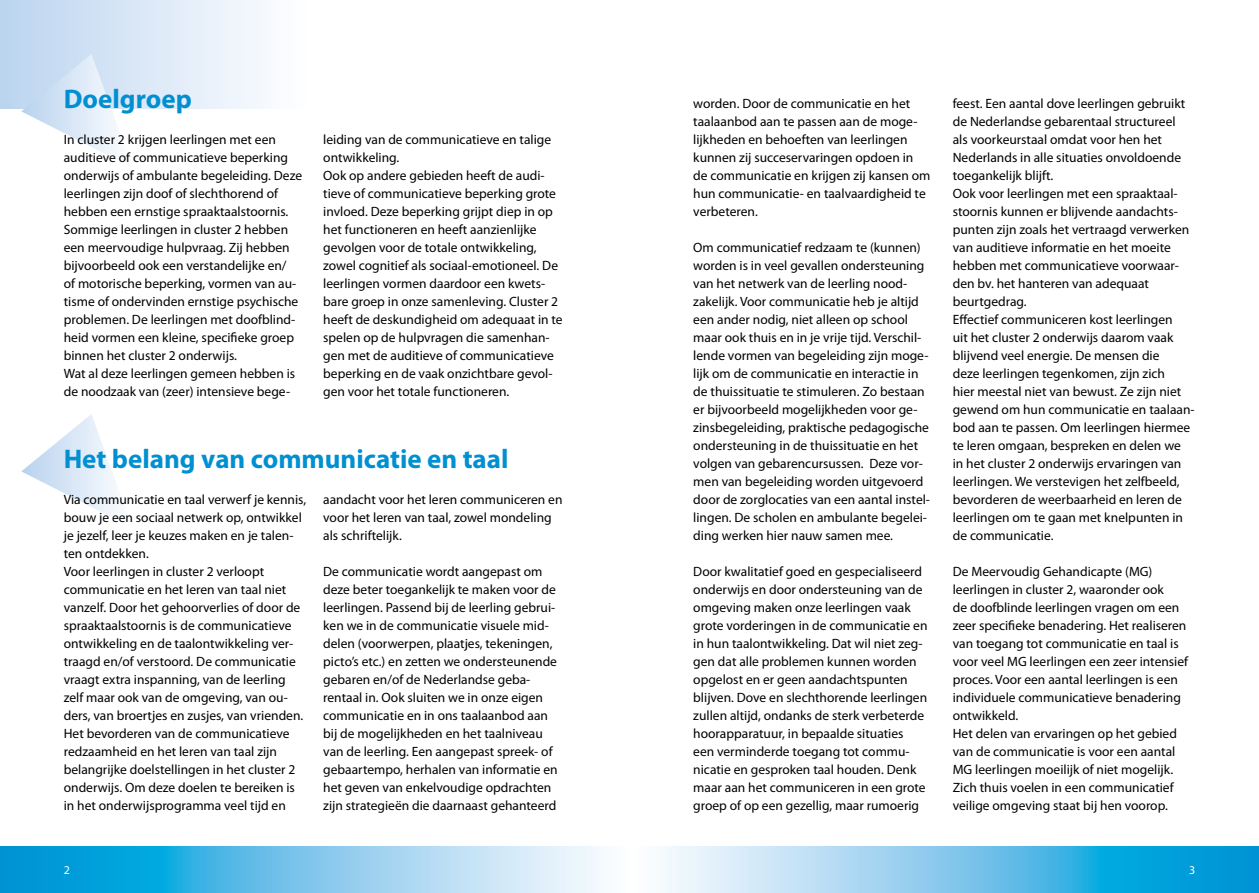
<style>
.page{position:relative;width:1259px;height:893px;background:#fff}
.page>*{position:absolute;margin:0;border:0;box-sizing:border-box;transform-origin:0 0}
.t1{font:700 27px "Myriad Pro";color:#0090d2}
.t2{font:13.5px/18px "Myriad Pro";color:#000}
.t3{font:12px "Myriad Pro";color:#fff}
</style>
<div class="page">
<svg style="left:0;top:846px;width:602px;height:47px;background:#6ec3e9"></svg>
<div style="left:0;top:0;width:306px;height:108px;background:linear-gradient(to right,#bbd4ef,#fff)"></div>
<svg style="left:663px;top:846px;width:596px;height:47px;background:#71c4ea"></svg>
<svg style="left:21px;top:414px;width:96px;height:105px"></svg>
<svg style="left:21px;top:54px;width:112px;height:105px"></svg>
<h1 class="t1" style="left:64px;top:81px;width:130px">Doelgroep</h1>
<p class="t2" style="left:64px;top:130px;width:240px">In cluster 2 krijgen leerlingen met een auditieve of communicatieve beperking onderwijs of ambulante begeleiding. Deze leerlingen zijn doof of slechthorend of hebben een ernstige spraaktaalstoornis.<br>Sommige leerlingen in cluster 2 hebben een meervoudige hulpvraag. Zij hebben bijvoorbeeld ook een verstandelijke en/<br>of motorische beperking, vormen van au&shy;tisme of ondervinden ernstige psychische problemen. De leerlingen met doofblind&shy;heid vormen een kleine, specifieke groep binnen het cluster 2 onderwijs.<br>Wat al deze leerlingen gemeen hebben is de noodzaak van (zeer) intensieve bege-</p>
<p class="t2" style="left:323px;top:130px;width:241px">leiding van de communicatieve en talige ontwikkeling.<br>Ook op andere gebieden heeft de audi&shy;tieve of communicatieve beperking grote invloed. Deze beperking grijpt diep in op het functioneren en heeft aanzienlijke gevolgen voor de totale ontwikkeling, zowel cognitief als sociaal-emotioneel. De leerlingen vormen daardoor een kwets&shy;bare groep in onze samenleving. Cluster 2 heeft de deskundigheid om adequaat in te spelen op de hulpvragen die samenhan&shy;gen met de auditieve of communicatieve beperking en de vaak onzichtbare gevol&shy;gen voor het totale functioneren.</p>
<h1 class="t1" style="left:64px;top:441px;width:446px">Het belang van communicatie en taal</h1>
<p class="t2" style="left:64px;top:490px;width:244px">Via communicatie en taal verwerf je kennis, bouw je een sociaal netwerk op, ontwikkel je jezelf, leer je keuzes maken en je talen&shy;ten ontdekken.<br>Voor leerlingen in cluster 2 verloopt communicatie en het leren van taal niet vanzelf. Door het gehoorverlies of door de spraaktaalstoornis is de communicatieve ontwikkeling en de taalontwikkeling ver&shy;traagd en/of verstoord. De communicatie vraagt extra inspanning, van de leerling zelf maar ook van de omgeving, van ou&shy;ders, van broertjes en zusjes, van vrienden.<br>Het bevorderen van de communicatieve redzaamheid en het leren van taal zijn belangrijke doelstellingen in het cluster 2 onderwijs. Om deze doelen te bereiken is in het onderwijsprogramma veel tijd en</p>
<p class="t2" style="left:323px;top:490px;width:241px">aandacht voor het leren communiceren en voor het leren van taal, zowel mondeling als schriftelijk.</p>
<p class="t2" style="left:323px;top:562px;width:236px">De communicatie wordt aangepast om deze beter toegankelijk te maken voor de leerlingen. Passend bij de leerling gebrui&shy;ken we in de communicatie visuele mid&shy;delen (voorwerpen, plaatjes, tekeningen, picto’s etc.) en zetten we ondersteunende gebaren en/of de Nederlandse geba&shy;rentaal in. Ook sluiten we in onze eigen communicatie en in ons taalaanbod aan bij de mogelijkheden en het taalniveau van de leerling. Een aangepast spreek- of gebaartempo, herhalen van informatie en het geven van enkelvoudige opdrachten zijn strategieën die daarnaast gehanteerd</p>
<p class="t2" style="left:693px;top:94px;width:239px">worden. Door de communicatie en het taalaanbod aan te passen aan de moge&shy;lijkheden en behoeften van leerlingen kunnen zij succeservaringen opdoen in de communicatie en krijgen zij kansen om hun communicatie- en taalvaardigheid te verbeteren.</p>
<p class="t2" style="left:693px;top:238px;width:238px">Om communicatief redzaam te (kunnen) worden is in veel gevallen ondersteuning van het netwerk van de leerling nood&shy;zakelijk. Voor communicatie heb je altijd een ander nodig, niet alleen op school maar ook thuis en in je vrije tijd. Verschil&shy;lende vormen van begeleiding zijn moge&shy;lijk om de communicatie en interactie in de thuissituatie te stimuleren. Zo bestaan er bijvoorbeeld mogelijkheden voor ge&shy;zinsbegeleiding, praktische pedagogische ondersteuning in de thuissituatie en het volgen van gebarencursussen. Deze vor&shy;men van begeleiding worden uitgevoerd door de zorglocaties van een aantal instel&shy;lingen. De scholen en ambulante begelei&shy;ding werken hier nauw samen mee.</p>
<p class="t2" style="left:693px;top:562px;width:236px">Door kwalitatief goed en gespecialiseerd onderwijs en door ondersteuning van de omgeving maken onze leerlingen vaak grote vorderingen in de communicatie en in hun taalontwikkeling. Dat wil niet zeg&shy;gen dat alle problemen kunnen worden opgelost en er geen aandachtspunten blijven. Dove en slechthorende leerlingen zullen altijd, ondanks de sterk verbeterde hoorapparatuur, in bepaalde situaties een verminderde toegang tot commu&shy;nicatie en gesproken taal houden. Denk maar aan het communiceren in een grote groep of op een gezellig, maar rumoerig</p>
<p class="t2" style="left:952px;top:94px;width:243px">feest. Een aantal dove leerlingen gebruikt de Nederlandse gebarentaal structureel<br>als voorkeurstaal omdat voor hen het Nederlands in alle situaties onvoldoende toegankelijk blijft.<br>Ook voor leerlingen met een spraaktaal&shy;stoornis kunnen er blijvende aandachts&shy;punten zijn zoals het vertraagd verwerken van auditieve informatie en het moeite hebben met communicatieve voorwaar&shy;den bv. het hanteren van adequaat beurtgedrag.<br>Effectief communiceren kost leerlingen<br>uit het cluster 2 onderwijs daarom vaak blijvend veel energie. De mensen die<br>deze leerlingen tegenkomen, zijn zich<br>hier meestal niet van bewust. Ze zijn niet gewend om hun communicatie en taalaan&shy;bod aan te passen. Om leerlingen hiermee te leren omgaan, bespreken en delen we in het cluster 2 onderwijs ervaringen van leerlingen. We verstevigen het zelfbeeld, bevorderen de weerbaarheid en leren de leerlingen om te gaan met knelpunten in de communicatie.</p>
<p class="t2" style="left:952px;top:562px;width:237px">De Meervoudig Gehandicapte (MG) leerlingen in cluster 2, waaronder ook<br>de doofblinde leerlingen vragen om een zeer specifieke benadering. Het realiseren van toegang tot communicatie en taal is voor veel MG leerlingen een zeer intensief proces. Voor een aantal leerlingen is een individuele communicatieve benadering ontwikkeld.<br>Het delen van ervaringen op het gebied van de communicatie is voor een aantal MG leerlingen moeilijk of niet mogelijk.<br>Zich thuis voelen in een communicatief veilige omgeving staat bij hen voorop.</p>
<p class="t3" style="left:64px;top:863px;width:8px">2</p>
<p class="t3" style="left:1189px;top:863px;width:8px">3</p>
</div>
